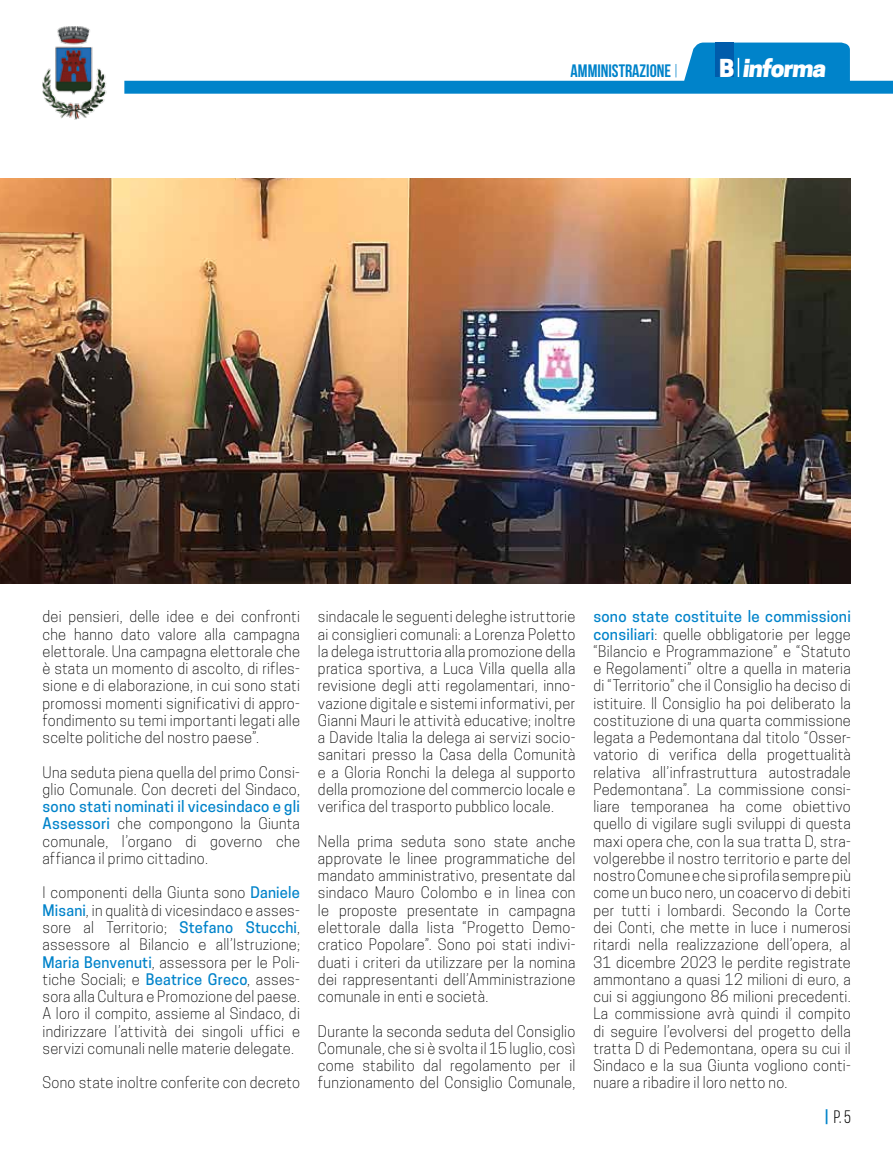
<style>
.page{position:relative;width:893px;height:1149px;background:#fff}
.page>*{position:absolute;margin:0;border:0;box-sizing:border-box;transform-origin:0 0}
.t1{font:800 23.25px "Cooper Hewitt";color:#fff;scale:1.05 1}
.t2{font:700 18px "Bebas Neue";color:#0083ca}
.t3{font:18px "Bebas Neue";color:#000}
.t4{font:300 15px/17.2px "Cooper Hewitt";letter-spacing:.02em;color:#000;text-align:justify}
.s1{font-weight:400}
.s2{font-weight:500;color:#0083ca}
.s3{font-weight:700;color:#0083ca}
</style>
<div class="page">
<svg style="left:124px;top:43px;width:769px;height:51px"></svg>
<img style="left:43px;top:26px;width:64px;height:93px">
<img style="left:0;top:178px;width:851px;height:405px">
<p class="t2" style="left:571px;top:61px;width:109px">AMMINISTRAZIONE <span class="s1">|</span></p>
<h1 class="t1" style="left:719px;top:54px;width:106px">B informa</h1>
<p class="t4" style="left:43px;top:607px;width:259px">dei pensieri, delle idee e dei confronti che hanno dato valore alla campagna elettorale. Una campagna elettorale che è stata un momento di ascolto, di rifles&shy;sione e di elaborazione, in cui sono stati promossi momenti significativi di appro&shy;fondimento su temi importanti legati alle scelte politiche del nostro paese”.</p>
<p class="t4" style="left:43px;top:763px;width:259px">Una seduta piena quella del primo Consi&shy;glio Comunale. Con decreti del Sindaco,</p>
<p class="t4" style="left:43px;top:797px;width:259px"><span class="s2">sono stati nominati il vicesindaco e gli Assessori</span> che compongono la Giunta comunale, l’organo di governo che affianca il primo cittadino.</p>
<p class="t4" style="left:43px;top:883px;width:259px">I componenti della Giunta sono <span class="s2">Daniele Misani</span>, in qualità di vicesindaco e asses&shy;sore al Territorio; <span class="s2">Stefano Stucchi</span>, assessore al Bilancio e all’Istruzione; <span class="s2">Maria Benvenuti</span>, assessora per le Poli&shy;tiche Sociali; e <span class="s2">Beatrice Greco</span>, asses&shy;sora alla Cultura e Promozione del paese.<br>A loro il compito, assieme al Sindaco, di indirizzare l’attività dei singoli uffici e servizi comunali nelle materie delegate.</p>
<p class="t4" style="left:43px;top:1073px;width:259px">Sono state inoltre conferite con decreto</p>
<p class="t4" style="left:318px;top:607px;width:259px">sindacale le seguenti deleghe istruttorie ai consiglieri comunali: a Lorenza Poletto la delega istruttoria alla promozione della pratica sportiva, a Luca Villa quella alla revisione degli atti regolamentari, inno&shy;vazione digitale e sistemi informativi, per Gianni Mauri le attività educative; inoltre a Davide Italia la delega ai servizi socio&shy;sanitari presso la Casa della Comunità e a Gloria Ronchi la delega al supporto della promozione del commercio locale e verifica del trasporto pubblico locale.</p>
<p class="t4" style="left:318px;top:832px;width:259px">Nella prima seduta sono state anche approvate le linee programmatiche del mandato amministrativo, presentate dal sindaco Mauro Colombo e in linea con le proposte presentate in campagna elettorale dalla lista “Progetto Demo&shy;cratico Popolare”. Sono poi stati indivi&shy;duati i criteri da utilizzare per la nomina dei rappresentanti dell’Amministrazione comunale in enti e società.</p>
<p class="t4" style="left:318px;top:1021px;width:259px">Durante la seconda seduta del Consiglio Comunale, che si è svolta il 15 luglio, così come stabilito dal regolamento per il funzionamento del Consiglio Comunale,</p>
<p class="t4" style="left:593px;top:607px;width:259px"><span class="s2">sono state costituite le commissioni consiliari</span>: quelle obbligatorie per legge “Bilancio e Programmazione” e “Statuto e Regolamenti” oltre a quella in materia di “Territorio” che il Consiglio ha deciso di istituire. Il Consiglio ha poi deliberato la costituzione di una quarta commissione legata a Pedemontana dal titolo “Osser&shy;vatorio di verifica della progettualità relativa all’infrastruttura autostradale Pedemontana”. La commissione consi&shy;liare temporanea ha come obiettivo quello di vigilare sugli sviluppi di questa maxi opera che, con la sua tratta D, stra&shy;volgerebbe il nostro territorio e parte del nostro Comune e che si profila sempre più come un buco nero, un coacervo di debiti per tutti i lombardi. Secondo la Corte dei Conti, che mette in luce i numerosi ritardi nella realizzazione dell’opera, al 31 dicembre 2023 le perdite registrate ammontano a quasi 12 milioni di euro, a cui si aggiungono 86 milioni precedenti.<br>La commissione avrà quindi il compito di seguire l’evolversi del progetto della tratta D di Pedemontana, opera su cui il Sindaco e la sua Giunta vogliono conti&shy;nuare a ribadire il loro netto no.</p>
<p class="t3" style="left:822px;top:1106px;width:30px"><span class="s3">|</span> p. 5</p>
</div>
